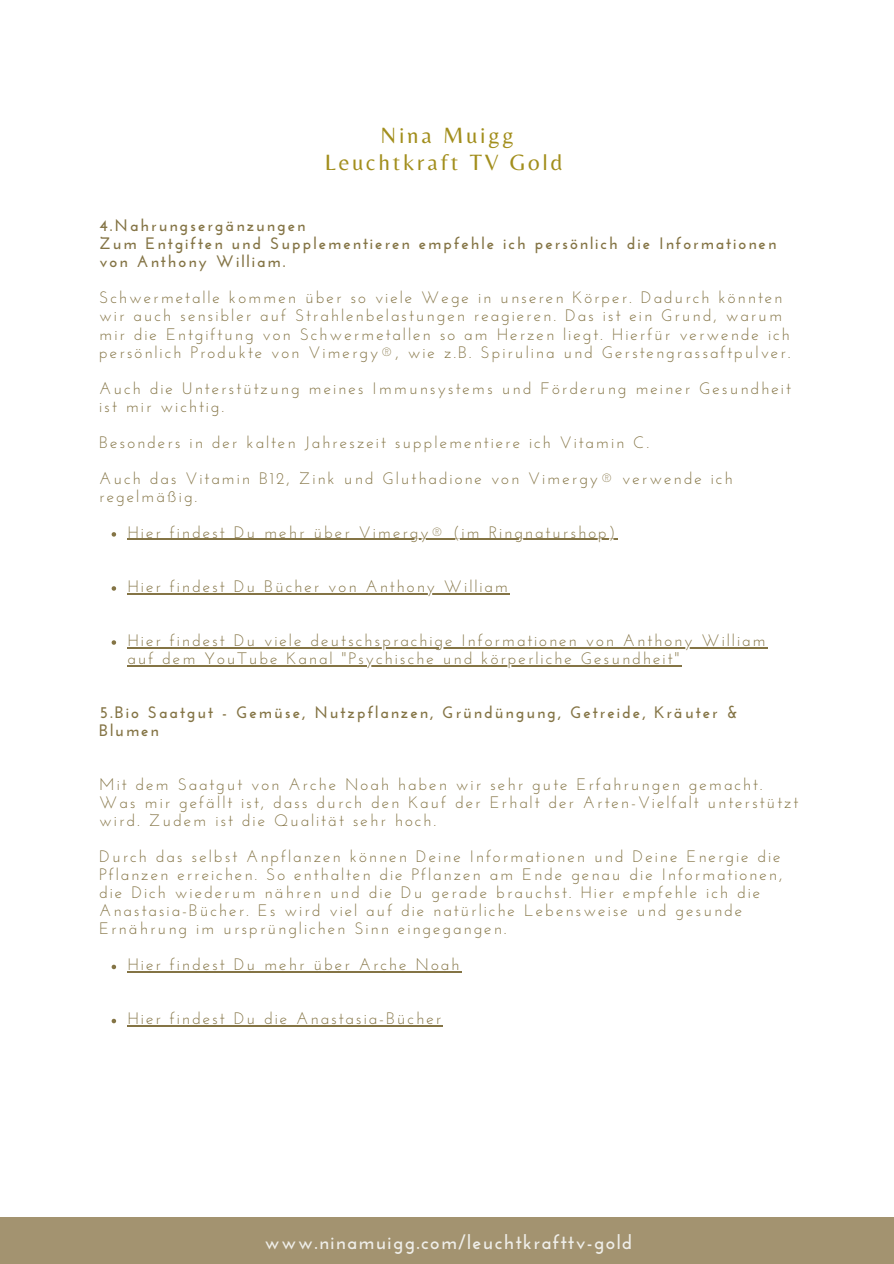
<style>
.page{position:relative;width:894px;height:1264px;background:#fff}
.page>*{position:absolute;margin:0;border:0;box-sizing:border-box;transform-origin:0 0}
.t1{font:23.1px "Belleza";letter-spacing:.12em;color:#a28e1c}
.t2{font:700 19.8px "Josefin Sans";letter-spacing:.07em;color:#efeee9}
.t3{font:16.5px/18px "Josefin Sans";letter-spacing:.12em;color:#847445}
.t4{font:700 16.5px/18px "Josefin Sans";letter-spacing:.12em;color:#847445}
</style>
<div class="page">
<div style="left:0;top:1217px;width:893px;height:46px;background:#a39370"></div>
<svg style="left:112px;top:532px;width:4px;height:4px"></svg>
<hr style="left:127px;top:539px;width:490px;height:1px;background:#847445">
<svg style="left:112px;top:586px;width:4px;height:4px"></svg>
<hr style="left:127px;top:593px;width:383px;height:1px;background:#847445">
<svg style="left:112px;top:640px;width:4px;height:4px"></svg>
<hr style="left:127px;top:647px;width:640px;height:1px;background:#847445">
<hr style="left:127px;top:665px;width:554px;height:1px;background:#847445">
<svg style="left:112px;top:964px;width:4px;height:5px"></svg>
<hr style="left:127px;top:971px;width:334px;height:1px;background:#847445">
<svg style="left:112px;top:1018px;width:4px;height:5px"></svg>
<hr style="left:127px;top:1025px;width:316px;height:1px;background:#847445">
<p class="t1" style="left:380px;top:122px;width:135px">Nina Muigg</p>
<p class="t1" style="left:325px;top:149px;width:239px">Leuchtkraft TV Gold</p>
<p class="t4" style="left:99px;top:218px;width:207px">4.Nahrungsergänzungen</p>
<p class="t4" style="left:99px;top:236px;width:678px">Zum Entgiften und Supplementieren empfehle ich persönlich die Informationen von Anthony William.</p>
<p class="t3" style="left:99px;top:290px;width:692px">Schwermetalle kommen über so viele Wege in unseren Körper. Dadurch könnten wir auch sensibler auf Strahlenbelastungen reagieren. Das ist ein Grund, warum mir die Entgiftung von Schwermetallen so am Herzen liegt. Hierfür verwende ich persönlich Produkte von Vimergy®, wie z.B. Spirulina und Gerstengrassaftpulver.</p>
<p class="t3" style="left:99px;top:380px;width:693px">Auch die Unterstützung meines Immunsystems und Förderung meiner Gesundheit ist mir wichtig.</p>
<p class="t3" style="left:99px;top:434px;width:551px">Besonders in der kalten Jahreszeit supplementiere ich Vitamin C.</p>
<p class="t3" style="left:99px;top:470px;width:634px">Auch das Vitamin B12, Zink und Gluthadione von Vimergy® verwende ich regelmäßig.</p>
<p class="t3" style="left:127px;top:524px;width:489px">Hier findest Du mehr über Vimergy® (im Ringnaturshop)</p>
<p class="t3" style="left:127px;top:578px;width:382px">Hier findest Du Bücher von Anthony William</p>
<p class="t3" style="left:127px;top:632px;width:639px">Hier findest Du viele deutschsprachige Informationen von Anthony William auf dem YouTube Kanal "Psychische und körperliche Gesundheit"</p>
<p class="t4" style="left:99px;top:705px;width:640px">5.Bio Saatgut - Gemüse, Nutzpflanzen, Gründüngung, Getreide, Kräuter &amp;<br>Blumen</p>
<p class="t3" style="left:99px;top:777px;width:700px">Mit dem Saatgut von Arche Noah haben wir sehr gute Erfahrungen gemacht.<br>Was mir gefällt ist, dass durch den Kauf der Erhalt der Arten-Vielfalt unterstützt wird. Zudem ist die Qualität sehr hoch.</p>
<p class="t3" style="left:99px;top:849px;width:684px">Durch das selbst Anpflanzen können Deine Informationen und Deine Energie die Pflanzen erreichen. So enthalten die Pflanzen am Ende genau die Informationen, die Dich wiederum nähren und die Du gerade brauchst. Hier empfehle ich die Anastasia-Bücher. Es wird viel auf die natürliche Lebensweise und gesunde Ernährung im ursprünglichen Sinn eingegangen.</p>
<p class="t3" style="left:127px;top:957px;width:333px">Hier findest Du mehr über Arche Noah</p>
<p class="t3" style="left:127px;top:1011px;width:315px">Hier findest Du die Anastasia-Bücher</p>
<p class="t2" style="left:264px;top:1234px;width:369px">www.ninamuigg.com/leuchtkrafttv-gold</p>
</div>
